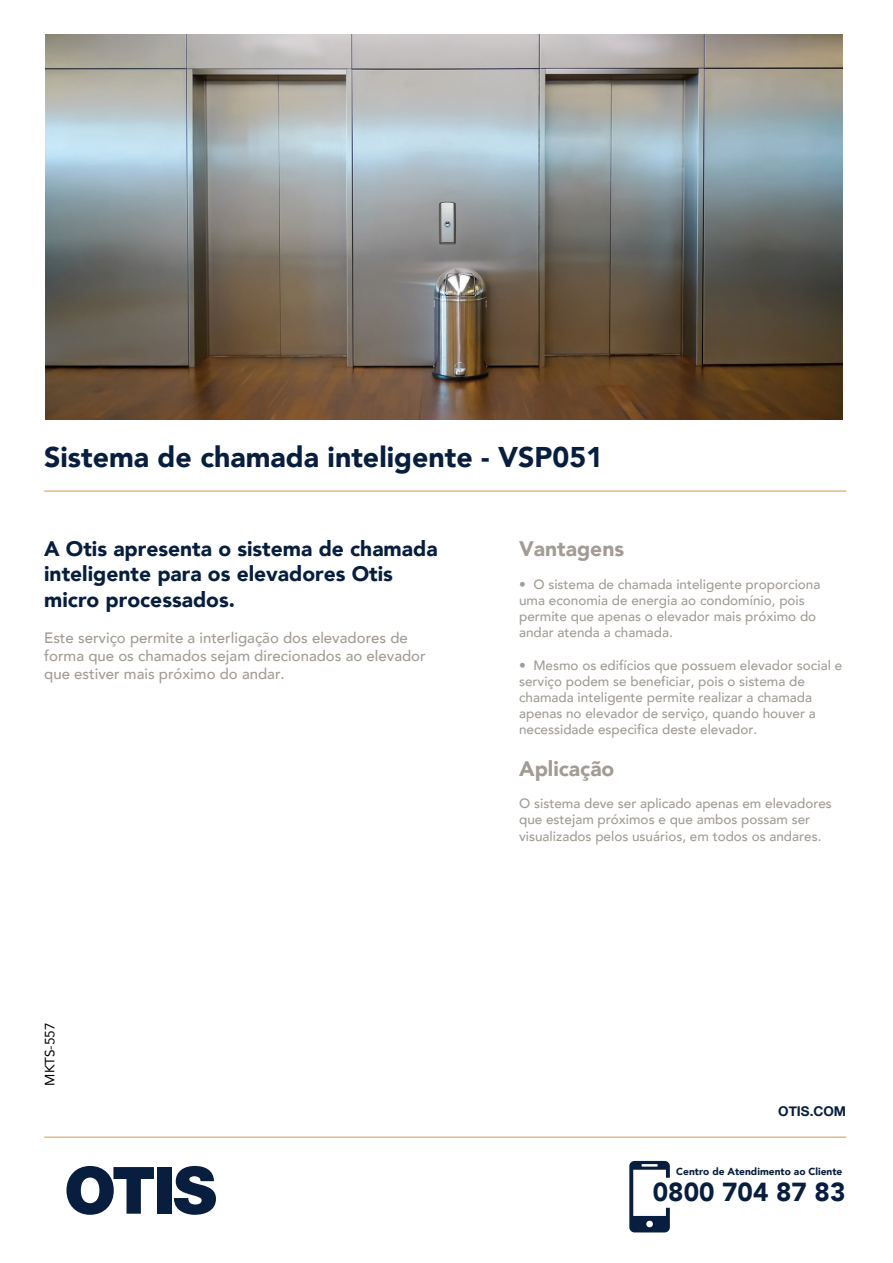
<style>
.page{position:relative;width:893px;height:1263px;background:#fff}
.page>*{position:absolute;margin:0;border:0;box-sizing:border-box;transform-origin:0 0}
.t1{font:900 28.5px "Avenir";color:#081e3f}
.t2{font:900 25.95px "Avenir";color:#081e3f}
.t3{font:900 21px/25.2px "Avenir";color:#081e3f}
.t4{font:900 21px "Avenir";color:#a29c95}
.t5{font:500 15px/18px "Avenir";color:#a29c95}
.t6{font:500 13.5px/16.2px "Avenir";color:#a29c95}
.t7{font:13.5px "Avenir";color:#000}
.t8{font:700 13.5px "Helvetica Neue";color:#081e3f}
.t9{font:900 10.2px "Avenir";color:#081e3f}
</style>
<div class="page">
<img style="left:45px;top:34px;width:797px;height:385px">
<hr style="left:44px;top:491px;width:802px;height:1px;background:#d39846">
<svg style="left:66px;top:1166px;width:88px;height:49px"></svg>
<div style="left:157px;top:1167px;width:14px;height:47px;background:#081e3f"></div>
<svg style="left:174px;top:1166px;width:42px;height:49px"></svg>
<hr style="left:44px;top:1137px;width:802px;height:1px;background:#d39846">
<svg style="left:629px;top:1161px;width:41px;height:71px"></svg>
<h1 class="t1" style="left:44px;top:433px;width:560px">Sistema de chamada inteligente - VSP051</h1>
<h3 class="t3" style="left:44px;top:536px;width:395px">A Otis apresenta o sistema de chamada inteligente para os elevadores Otis micro processados.</h3>
<p class="t5" style="left:44px;top:628px;width:383px">Este serviço permite a interligação dos elevadores de forma que os chamados sejam direcionados ao elevador que estiver mais próximo do andar.</p>
<p class="t7" style="left:39px;top:1086px;width:65px;rotate:-90deg">MKTS-557</p>
<h3 class="t4" style="left:519px;top:531px;width:106px">Vantagens</h3>
<p class="t6" style="left:519px;top:575px;width:303px">• O sistema de chamada inteligente proporciona uma economia de energia ao condomínio, pois permite que apenas o elevador mais próximo do andar atenda a chamada.</p>
<p class="t6" style="left:519px;top:656px;width:325px">• Mesmo os edifícios que possuem elevador social e serviço podem se beneficiar, pois o sistema de chamada inteligente permite realizar a chamada apenas no elevador de serviço, quando houver a necessidade especifica deste elevador.</p>
<h3 class="t4" style="left:519px;top:750px;width:97px">Aplicação</h3>
<p class="t6" style="left:519px;top:795px;width:314px">O sistema deve ser aplicado apenas em elevadores que estejam próximos e que ambos possam ser visualizados pelos usuários, em todos os andares.</p>
<p class="t8" style="left:778px;top:1100px;width:69px">OTIS.COM</p>
<p class="t9" style="left:676px;top:1163px;width:168px">Centro de Atendimento ao Cliente</p>
<h2 class="t2" style="left:653px;top:1170px;width:194px">0800 704 87 83</h2>
</div>
